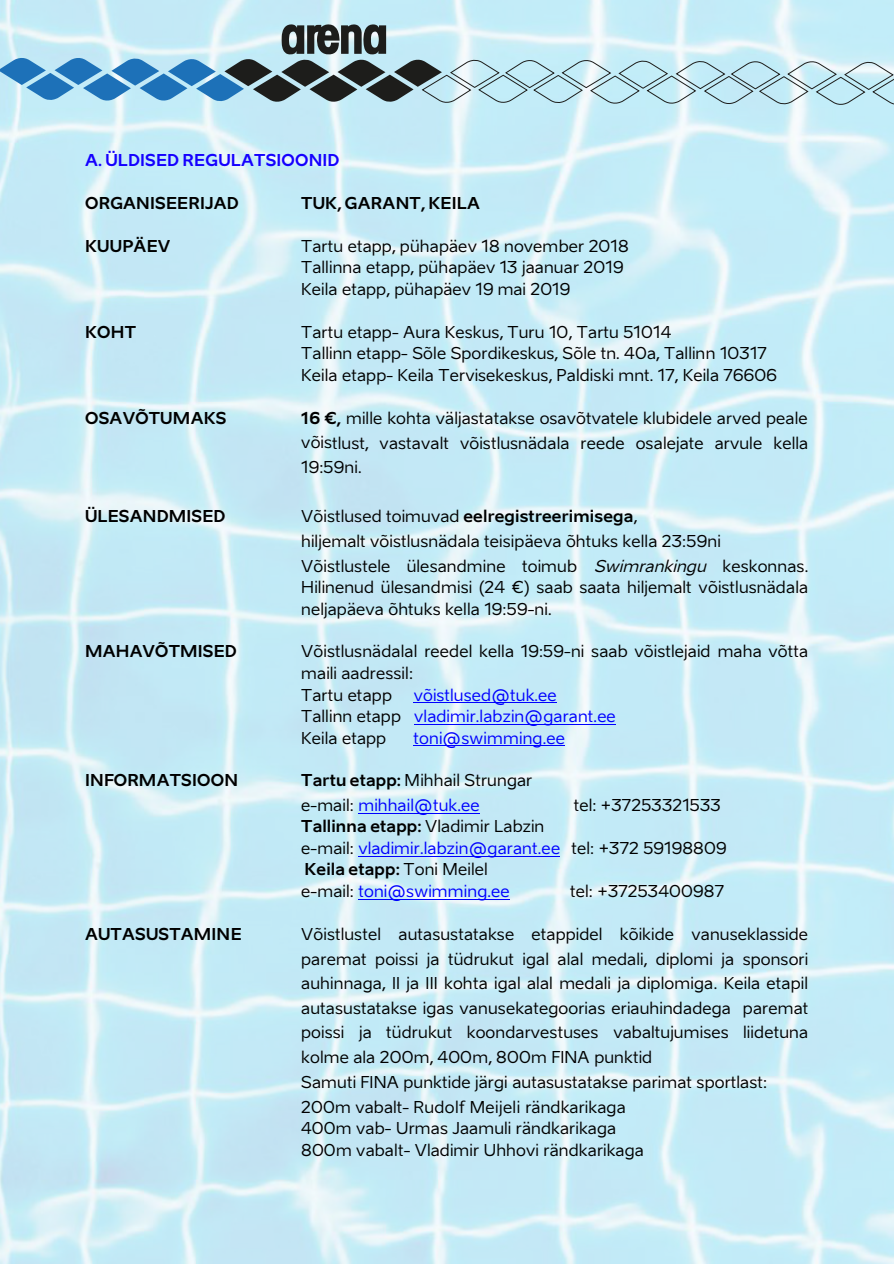
<style>
.page{position:relative;width:894px;height:1264px;background:#fff}
.page>*{position:absolute;margin:0;border:0;box-sizing:border-box;transform-origin:0 0}
.t1{font:16.2px/24.8px "Aino";letter-spacing:.01em;color:#000}
.t2{font:700 16.2px "Aino";letter-spacing:.01em;color:#000}
.t3{font:16.2px/21.5px "Aino";letter-spacing:.01em;color:#00f}
.t4{font:700 16.2px "Aino";letter-spacing:.01em;color:#1500ff}
.s1{font-weight:700}
.s2{font-style:italic}
.s3{color:#000}
.s4{color:#00f}
</style>
<div class="page">
<img style="left:0;top:0;width:893px;height:1263px">
<svg style="left:0;top:24px;width:893px;height:82px;background:#a9cbd8"></svg>
<hr style="left:413px;top:702px;width:144px;height:1px;background:#00f">
<hr style="left:414px;top:723px;width:202px;height:1px;background:#00f">
<hr style="left:413px;top:745px;width:152px;height:1px;background:#00f">
<hr style="left:358px;top:812px;width:122px;height:1px;background:#00f">
<hr style="left:358px;top:855px;width:202px;height:1px;background:#00f">
<hr style="left:358px;top:898px;width:152px;height:1px;background:#00f">
<p class="t4" style="left:85px;top:154px;width:256px">A. ÜLDISED REGULATSIOONID</p>
<p class="t2" style="left:85px;top:196px;width:155px">ORGANISEERIJAD</p>
<p class="t2" style="left:301px;top:196px;width:180px">TUK, GARANT, KEILA</p>
<p class="t2" style="left:85px;top:239px;width:87px">KUUPÄEV</p>
<p class="t1" style="left:301px;top:237px;width:329px;line-height:21.6px">Tartu etapp, pühapäev 18 november 2018<br>Tallinna etapp, pühapäev 13 jaanuar 2019<br>Keila etapp, pühapäev 19 mai 2019</p>
<p class="t2" style="left:85px;top:325px;width:53px">KOHT</p>
<p class="t1" style="left:301px;top:323px;width:477px;line-height:21.5px">Tartu etapp- Aura Keskus, Turu 10, Tartu 51014<br>Tallinn etapp- Sõle Spordikeskus, Sõle tn. 40a, Tallinn 10317<br>Keila etapp- Keila Tervisekeskus, Paldiski mnt. 17, Keila 76606</p>
<p class="t2" style="left:85px;top:411px;width:143px">OSAVÕTUMAKS</p>
<p class="t1" style="left:301px;top:407px;width:508px;text-align:justify"><span class="s1">16 €,</span> mille kohta väljastatakse osavõtvatele klubidele arved peale võistlust, vastavalt võistlusnädala reede osalejate arvule kella 19:59ni.</p>
<p class="t2" style="left:85px;top:510px;width:142px">ÜLESANDMISED</p>
<p class="t1" style="left:301px;top:505px;width:508px">Võistlused toimuvad <span class="s1">eelregistreerimisega</span>,<br>hiljemalt võistlusnädala teisipäeva õhtuks kella 23:59ni<br>Võistlustele ülesandmine toimub <span class="s2">Swimrankingu</span> keskonnas.</p>
<p class="t1" style="left:301px;top:578px;width:508px;line-height:21.3px">Hilinenud ülesandmisi (24 €) saab saata hiljemalt võistlusnädala neljapäeva õhtuks kella 19:59-ni.</p>
<p class="t2" style="left:85px;top:645px;width:153px">MAHAVÕTMISED</p>
<p class="t1" style="left:301px;top:642px;width:508px;line-height:21.6px">Võistlusnädalal reedel kella 19:59-ni saab võistlejaid maha võtta maili aadressil:<br>Tartu etapp</p>
<p class="t3" style="left:301px;top:685px;width:316px;text-indent:112px">võistlused@tuk.ee<br><span class="s3">Tallinn etapp</span> vladimir.labzin@garant.ee<br><span class="s3">Keila etapp</span></p>
<p class="t3" style="left:413px;top:728px;width:153px">toni@swimming.ee</p>
<p class="t2" style="left:85px;top:774px;width:154px">INFORMATSIOON</p>
<p class="t1" style="left:301px;top:769px;width:232px"><span class="s1">Tartu etapp:</span> Mihhail Strungar e-mail: <span class="s4">mihhail@tuk.ee</span></p>
<p class="t1" style="left:573px;top:794px;width:148px">tel: +37253321533</p>
<p class="t1" style="left:301px;top:817px;width:427px;line-height:21.5px"><span class="s1">Tallinna etapp:</span> Vladimir Labzin<br>e-mail: <span class="s4">vladimir.labzin@garant.ee</span> tel: +372 59198809<br><span class="s1">Keila etapp:</span> Toni Meilel<br>e-mail: <span class="s4">toni@swimming.ee</span></p>
<p class="t1" style="left:570px;top:880px;width:155px">tel: +37253400987</p>
<p class="t2" style="left:85px;top:927px;width:158px">AUTASUSTAMINE</p>
<p class="t1" style="left:301px;top:923px;width:508px">Võistlustel autasustatakse etappidel kõikide vanuseklasside paremat poissi ja tüdrukut igal alal medali, diplomi ja sponsori auhinnaga, II ja III kohta igal alal medali ja diplomiga. Keila etapil autasustatakse igas vanusekategoorias eriauhindadega paremat poissi ja tüdrukut koondarvestuses vabaltujumises liidetuna kolme ala 200m, 400m, 800m FINA punktid<br>Samuti FINA punktide järgi autasustatakse parimat sportlast:<br>200m vabalt- Rudolf Meijeli rändkarikaga</p>
<p class="t1" style="left:301px;top:1118px;width:344px;line-height:21.6px">400m vab- Urmas Jaamuli rändkarikaga<br>800m vabalt- Vladimir Uhhovi rändkarikaga</p>
</div>
